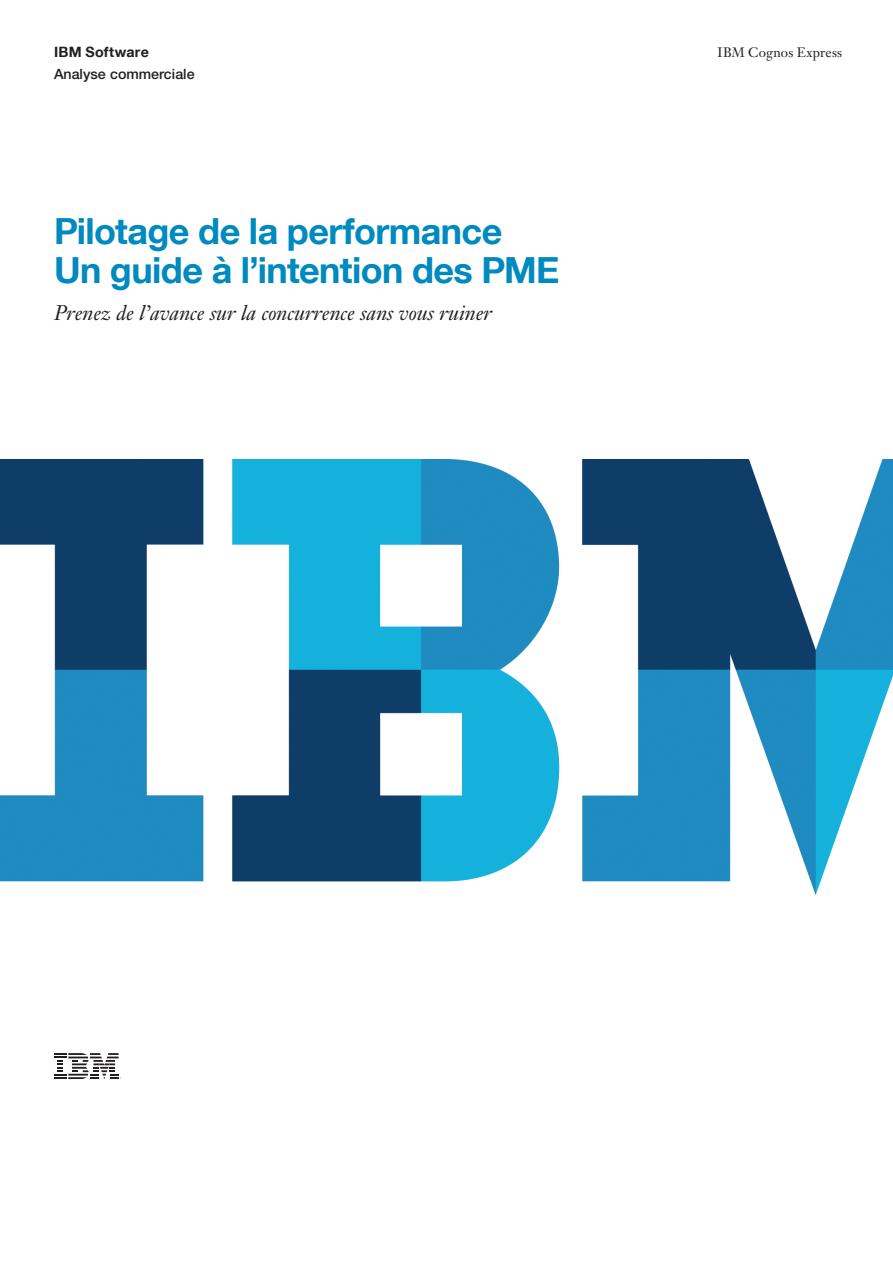
<style>
.page{position:relative;width:893px;height:1263px;background:#fff}
.page>*{position:absolute;margin:0;border:0;box-sizing:border-box;transform-origin:0 0}
.t1{font:700 36px/39px "Helvetica Neue LT Com";letter-spacing:-.015em;color:#008ac0}
.t2{font:italic 21px "Janson Text LT Std";color:#231f20}
.t3{font:500 14.25px "Helvetica Neue";color:#231f20}
.t4{font:700 14.25px "Helvetica Neue LT Com";letter-spacing:.02em;color:#231f20}
.t5{font:13.5px "Janson Text LT Std";letter-spacing:.015em;color:#231f20}
</style>
<div class="page">
<img style="left:0;top:460px;width:893px;height:434px">
<svg style="left:54px;top:1053px;width:65px;height:26px"></svg>
<p class="t4" style="left:54px;top:43px;width:96px">IBM Software</p>
<p class="t3" style="left:54px;top:65px;width:142px">Analyse commerciale</p>
<p class="t1" style="left:54px;top:210px;width:507px">Pilotage de la performance<br>Un guide à l’intention des PME</p>
<p class="t2" style="left:54px;top:300px;width:440px">Prenez de l’avance sur la concurrence sans vous ruiner</p>
<p class="t5" style="left:718px;top:44px;width:126px">IBM Cognos Express</p>
</div>
